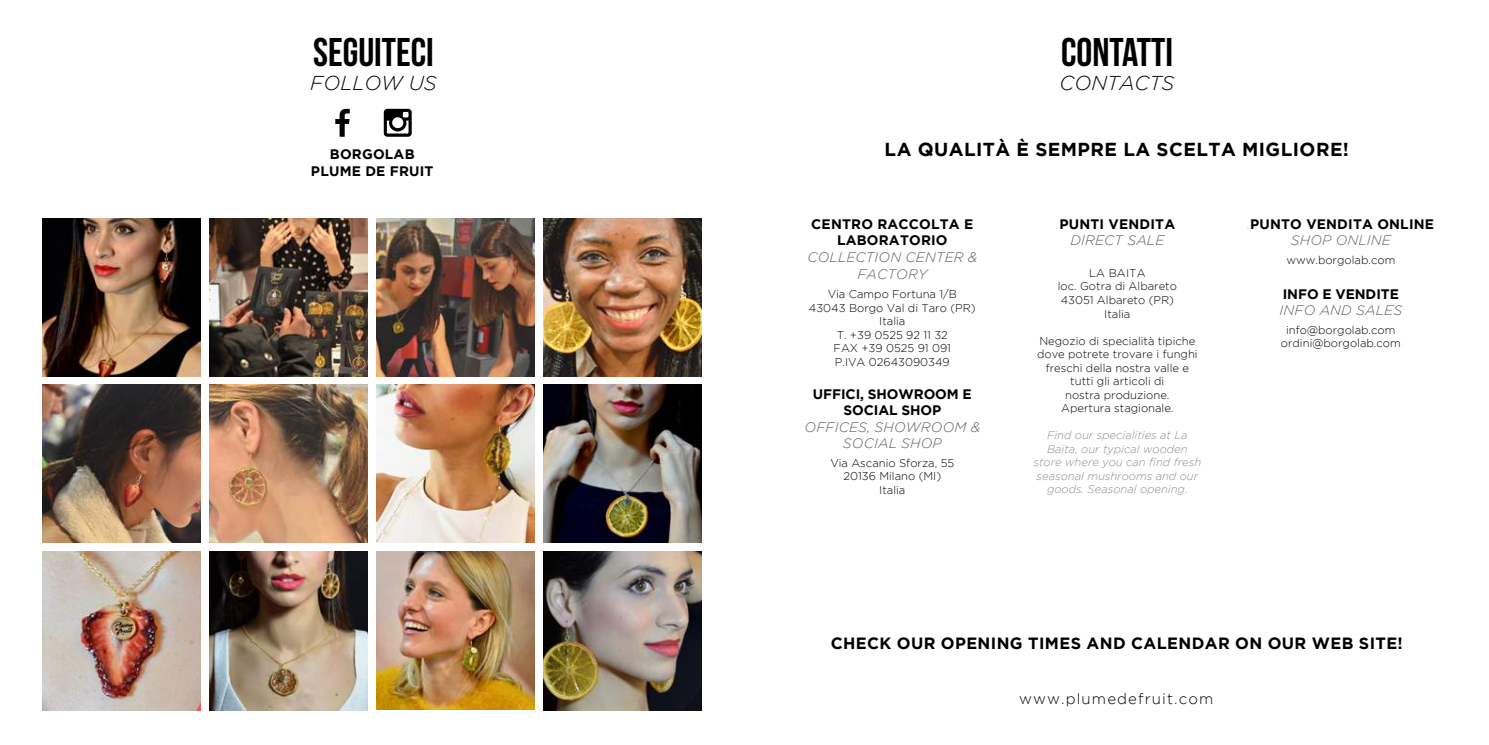
<style>
.page{position:relative;width:1489px;height:745px;background:#fff}
.page>*{position:absolute;margin:0;border:0;box-sizing:border-box;transform-origin:0 0}
.t1{font:40px "Bebas Neue";color:#000}
.t2{font:italic 300 20px "Gotham";color:#000}
.t3{font:700 18.75px "Gotham";letter-spacing:.025em;color:#000}
.t4{font:700 16.25px "Gotham";letter-spacing:.025em;color:#000}
.t5{font:300 15px "Gotham";letter-spacing:.075em;color:#000}
.t6{font:700 13.75px/16.5px "Gotham";letter-spacing:.015em;color:#000;text-align:center}
.t7{font:italic 300 13.75px/16.5px "Gotham";letter-spacing:.015em;color:#5f5e5e;text-align:center}
.t8{font:700 13.75px/16.5px "Gotham";letter-spacing:-.005em;color:#000;text-align:center}
.t9{font:300 11.25px/13.5px "Gotham";color:#000;text-align:center}
.t10{font:italic 300 11.25px/13.5px "Gotham";color:#8e8e8d;text-align:center}
.s1{font-weight:300;font-style:italic;font-size:11.25px;color:#8e8e8d}
.s2{font-weight:300;font-style:italic;color:#616160}
</style>
<div class="page">
<svg style="left:384px;top:109px;width:27px;height:28px"></svg>
<svg style="left:335px;top:109px;width:15px;height:28px"></svg>
<img style="left:43px;top:384px;width:158px;height:158px">
<img style="left:209px;top:218px;width:159px;height:158px">
<img style="left:43px;top:218px;width:158px;height:158px">
<img style="left:209px;top:551px;width:159px;height:158px">
<img style="left:209px;top:384px;width:159px;height:158px">
<img style="left:43px;top:551px;width:158px;height:158px">
<img style="left:543px;top:551px;width:159px;height:158px">
<img style="left:543px;top:218px;width:159px;height:158px">
<img style="left:376px;top:218px;width:159px;height:158px">
<img style="left:543px;top:384px;width:159px;height:158px">
<img style="left:376px;top:384px;width:159px;height:158px">
<img style="left:376px;top:551px;width:158px;height:158px">
<h1 class="t1" style="left:313px;top:30px;width:122px">SEGUITECI</h1>
<h2 class="t2" style="left:310px;top:71px;width:128px">FOLLOW US</h2>
<p class="t6" style="left:311px;top:146px;width:124px">BORGOLAB<br>PLUME DE FRUIT</p>
<h1 class="t1" style="left:1060px;top:30px;width:113px">CONTATTI</h1>
<h2 class="t2" style="left:1059px;top:71px;width:116px">CONTACTS</h2>
<h3 class="t3" style="left:884px;top:138px;width:466px">LA QUALITÀ È SEMPRE LA SCELTA MIGLIORE!</h3>
<p class="t6" style="left:811px;top:215px;width:163px">CENTRO RACCOLTA E<br>LABORATORIO</p>
<p class="t7" style="left:807px;top:249px;width:171px">COLLECTION CENTER &amp;<br>FACTORY</p>
<p class="t9" style="left:809px;top:287px;width:168px">Via Campo Fortuna 1/B<br>43043 Borgo Val di Taro (PR)<br>Italia<br>T. +39 0525 92 11 32<br>FAX +39 0525 91 091<br>P.IVA 02643090349</p>
<p class="t8" style="left:812px;top:385px;width:160px">UFFICI, SHOWROOM E<br>SOCIAL SHOP</p>
<p class="t7" style="left:804px;top:418px;width:177px">OFFICES, SHOWROOM &amp;<br>SOCIAL SHOP</p>
<p class="t9" style="left:830px;top:456px;width:125px">Via Ascanio Sforza, 55<br>20136 Milano (MI)<br>Italia</p>
<p class="t6" style="left:1059px;top:215px;width:117px">PUNTI VENDITA</p>
<p class="t7" style="left:1070px;top:232px;width:95px">DIRECT SALE</p>
<p class="t9" style="left:1057px;top:266px;width:121px">LA BAITA<br>loc. Gotra di Albareto<br>43051 Albareto (PR)<br>Italia</p>
<p class="t9" style="left:1036px;top:333px;width:162px">Negozio di specialità tipiche dove potrete trovare i funghi freschi della nostra valle e tutti gli articoli di<br>nostra produzione.<br>Apertura stagionale.</p>
<p class="t10" style="left:1033px;top:428px;width:169px">Find our specialities at La<br>Baita, our typical wooden store where you can find fresh seasonal mushrooms and our goods. Seasonal opening.</p>
<p class="t6" style="left:1247px;top:215px;width:188px"><span class="s1">.</span>PUNTO VENDITA ONLINE<br><span class="s2">SHOP ONLINE</span></p>
<p class="t9" style="left:1286px;top:253px;width:110px">www.borgolab.com</p>
<p class="t8" style="left:1282px;top:285px;width:118px">INFO E VENDITE</p>
<p class="t7" style="left:1279px;top:302px;width:124px">INFO AND SALES</p>
<p class="t9" style="left:1280px;top:322px;width:121px">info@borgolab.com ordini@borgolab.com</p>
<h3 class="t4" style="left:830px;top:633px;width:573px">CHECK OUR OPENING TIMES AND CALENDAR ON OUR WEB SITE!</h3>
<h3 class="t5" style="left:1018px;top:690px;width:196px">www.plumedefruit.com</h3>
</div>
